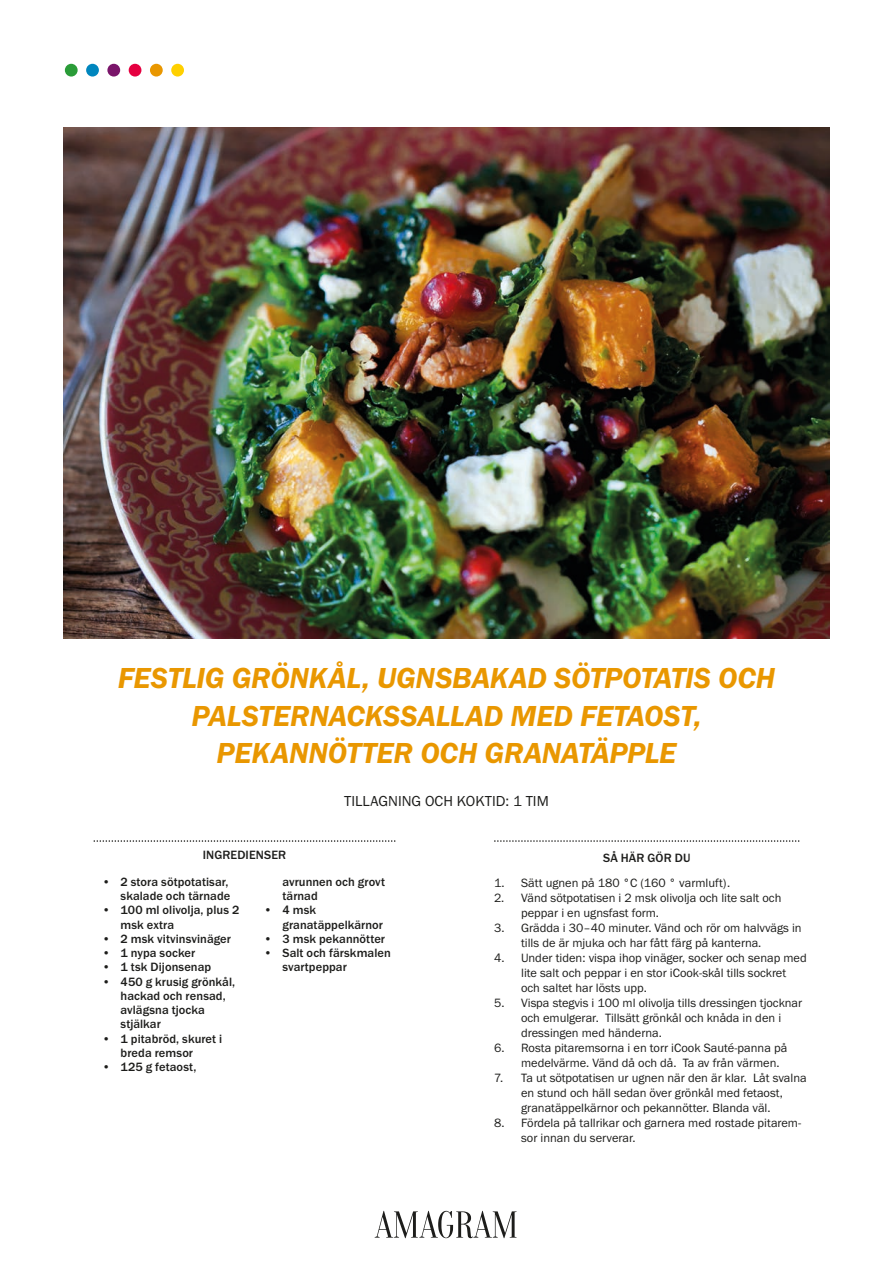
<style>
.page{position:relative;width:893px;height:1263px;background:#fff}
.page>*{position:absolute;margin:0;border:0;box-sizing:border-box;transform-origin:0 0}
.t1{font:30px/37.5px "Franklin Gothic URW Dem Ita";letter-spacing:-.005em;color:#e99700;text-align:center}
.t2{font:15px "Franklin Gothic URW Boo";color:#1d1d1b}
.t3{font:12.45px/15px "Franklin Gothic URW Boo";color:#1d1d1b}
.t4{font:500 12.45px/14.2px "Franklin Gothic URW";letter-spacing:.005em;color:#1d1d1b}
.s1{font-family:"Franklin Gothic URW Boo";font-weight:400}
</style>
<div class="page">
<img style="left:64px;top:128px;width:765px;height:510px">
<svg style="left:494px;top:840px;width:305px;height:2px"></svg>
<svg style="left:94px;top:840px;width:301px;height:2px"></svg>
<div style="left:171px;top:64px;width:13px;height:13px;background:#ffd000;border-radius:50%"></div>
<div style="left:150px;top:64px;width:13px;height:13px;background:#e99700;border-radius:50%"></div>
<div style="left:129px;top:64px;width:12px;height:13px;background:#e50040;border-radius:50%"></div>
<div style="left:107px;top:64px;width:13px;height:13px;background:#7a156a;border-radius:50%"></div>
<div style="left:86px;top:64px;width:13px;height:13px;background:#0086be;border-radius:50%"></div>
<div style="left:65px;top:64px;width:13px;height:13px;background:#2a9c38;border-radius:50%"></div>
<svg style="left:375px;top:1211px;width:142px;height:27px"></svg>
<h1 class="t1" style="left:118px;top:659px;width:659px">FESTLIG GRÖNKÅL, UGNSBAKAD SÖTPOTATIS OCH<br>PALSTERNACKSSALLAD MED FETAOST,<br>PEKANNÖTTER OCH GRANATÄPPLE</h1>
<p class="t2" style="left:344px;top:792px;width:206px">TILLAGNING OCH KOKTID: 1 TIM</p>
<p class="t4" style="left:203px;top:847px;width:85px">INGREDIENSER</p>
<p class="t4" style="left:102px;top:874px;width:130px;text-align:right"><span class="s1">•</span> 2 stora sötpotatisar, skalade och tärnade</p>
<p class="t4" style="left:121px;top:903px;width:120px;text-indent:-19px"><span class="s1">•</span> 100 ml olivolja, plus 2 msk extra</p>
<p class="t4" style="left:102px;top:931px;width:130px"><span class="s1">•</span> 2 msk vitvinsvinäger</p>
<p class="t4" style="left:102px;top:945px;width:95px"><span class="s1">•</span> 1 nypa socker</p>
<p class="t4" style="left:102px;top:960px;width:111px"><span class="s1">•</span> 1 tsk Dijonsenap</p>
<p class="t4" style="left:121px;top:974px;width:116px;text-indent:-19px"><span class="s1">•</span> 450 g krusig grönkål, hackad och rensad, avlägsna tjocka stjälkar</p>
<p class="t4" style="left:121px;top:1031px;width:103px;text-indent:-19px"><span class="s1">•</span> 1 pitabröd, skuret i breda remsor</p>
<p class="t4" style="left:102px;top:1060px;width:96px"><span class="s1">•</span> 125 g fetaost,</p>
<p class="t4" style="left:282px;top:874px;width:104px">avrunnen och grovt tärnad</p>
<p class="t4" style="left:282px;top:903px;width:102px;text-indent:-19px"><span class="s1">•</span> 4 msk granatäppelkärnor</p>
<p class="t4" style="left:264px;top:931px;width:123px"><span class="s1">•</span> 3 msk pekannötter</p>
<p class="t4" style="left:282px;top:946px;width:110px;text-indent:-19px"><span class="s1">•</span> Salt och färskmalen svartpeppar</p>
<p class="t4" style="left:603px;top:850px;width:89px">SÅ HÄR GÖR DU</p>
<p class="t3" style="left:494px;top:875px;width:238px">1. Sätt ugnen på 180 °C (160 ° varmluft).</p>
<p class="t3" style="left:521px;top:890px;width:262px;text-indent:-27px">2. Vänd sötpotatisen i 2 msk olivolja och lite salt och peppar i en ugnsfast form.</p>
<p class="t3" style="left:521px;top:920px;width:282px;text-indent:-27px">3. Grädda i 30–40 minuter. Vänd och rör om halvvägs in tills de är mjuka och har fått färg på kanterna.</p>
<p class="t3" style="left:521px;top:950px;width:287px;text-indent:-27px">4. Under tiden: vispa ihop vinäger, socker och senap med lite salt och peppar i en stor iCook-skål tills sockret och saltet har lösts upp.</p>
<p class="t3" style="left:521px;top:995px;width:283px;text-indent:-27px">5. Vispa stegvis i 100 ml olivolja tills dressingen tjocknar och emulgerar. Tillsätt grönkål och knåda in den i dressingen med händerna.</p>
<p class="t3" style="left:521px;top:1040px;width:268px;text-indent:-27px">6. Rosta pitaremsorna i en torr iCook Sauté-panna på medelvärme. Vänd då och då. Ta av från värmen.</p>
<p class="t3" style="left:521px;top:1070px;width:287px;text-indent:-27px">7. Ta ut sötpotatisen ur ugnen när den är klar. Låt svalna en stund och häll sedan över grönkål med fetaost, granatäppelkärnor och pekannötter. Blanda väl.</p>
<p class="t3" style="left:521px;top:1115px;width:282px;text-indent:-27px">8. Fördela på tallrikar och garnera med rostade pitarem&shy;sor innan du serverar.</p>
</div>
